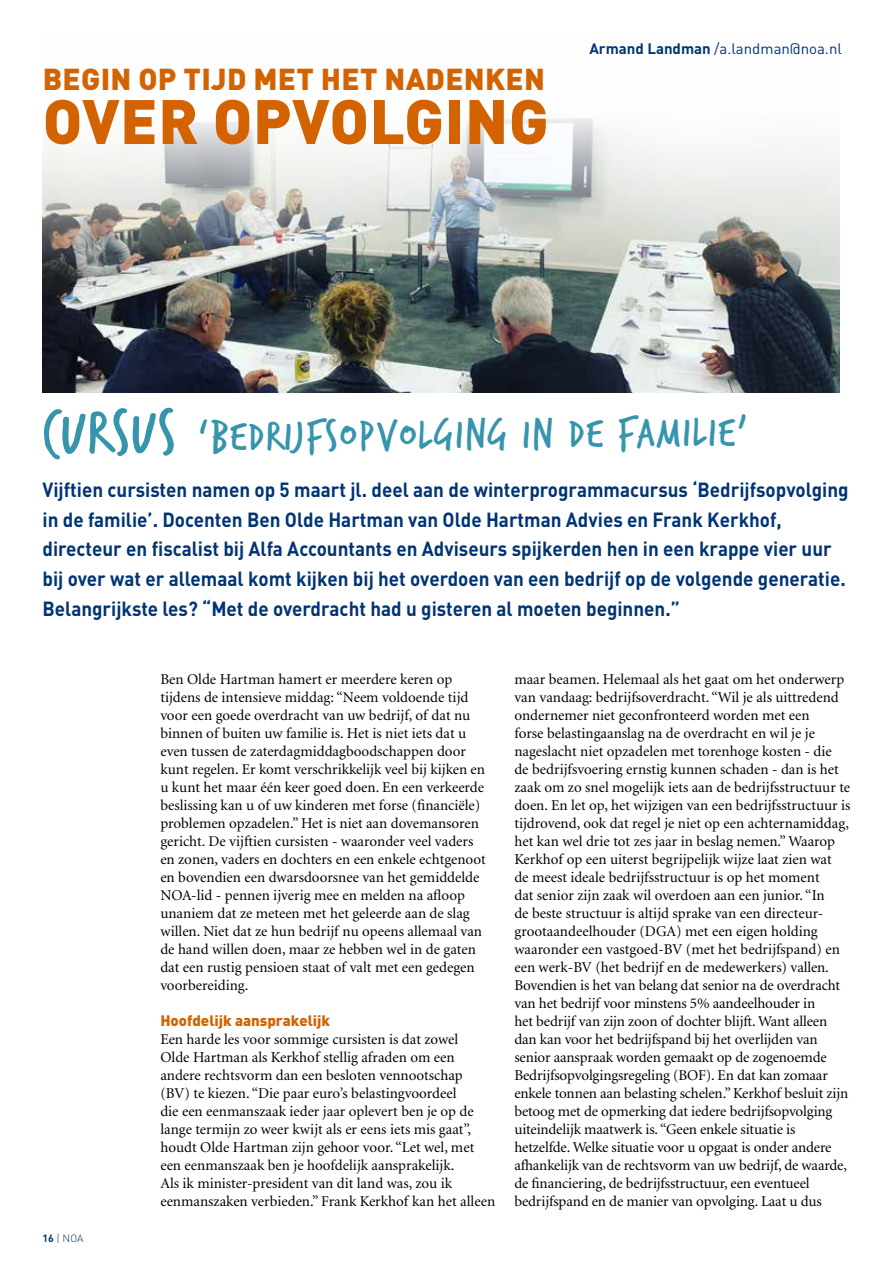
<style>
.page{position:relative;width:893px;height:1263px;background:#fff}
.page>*{position:absolute;margin:0;border:0;box-sizing:border-box;transform-origin:0 0}
.t1{font:900 61.8px "DIN Pro";letter-spacing:.01em;color:#d36300}
.t2{font:44.1px "Trash Hand";color:#3694ad}
.t3{font:900 30px "DIN Pro";letter-spacing:.01em;color:#d36300}
.t4{font:700 20.25px/29.7px "DIN";color:#003474;scale:.93 1}
.t5{font:15px/18px "Minion";color:#000}
.t6{font:15px "DIN Pro";color:#003474}
.t7{font:900 15px "DIN Pro";color:#d36300}
.t8{font:300 10.5px "DIN Pro";color:#003474}
.s1{font-weight:700}
.s2{font-size:63.15px}
</style>
<div class="page">
<img style="left:43px;top:118px;width:797px;height:274px">
<h3 class="t3" style="left:43px;top:59px;width:504px">BEGIN OP TIJD MET HET NADENKEN</h3>
<h1 class="t1" style="left:43px;top:80px;width:507px">OVER OPVOLGING</h1>
<p class="t6" style="left:589px;top:38px;width:254px"><span class="s1">Armand Landman</span> /a.landman@noa.nl</p>
<h2 class="t2" style="left:43px;top:420px;width:706px;rotate:-1deg"><span class="s2">CURSUS</span> ‘BEDRIJFSOPVOLGING IN DE FAMILIE’</h2>
<p class="t4" style="left:43px;top:474px;width:868px">Vijftien cursisten namen op 5 maart jl. deel aan de winterprogrammacursus ‘Bedrijfsopvolging in de familie’. Docenten Ben Olde Hartman van Olde Hartman Advies en Frank Kerkhof, directeur en fiscalist bij Alfa Accountants en Adviseurs spijkerden hen in een krappe vier uur bij over wat er allemaal komt kijken bij het overdoen van een bedrijf op de volgende generatie.<br>Belangrijkste les? “Met de overdracht had u gisteren al moeten beginnen.”</p>
<p class="t8" style="left:43px;top:1231px;width:42px"><span class="s1">16</span> | NOA</p>
<p class="t5" style="left:160px;top:671px;width:327px">Ben Olde Hartman hamert er meerdere keren op tijdens de intensieve middag: “Neem voldoende tijd voor een goede overdracht van uw bedrijf, of dat nu binnen of buiten uw familie is. Het is niet iets dat u even tussen de zaterdagmiddagboodschappen door kunt regelen. Er komt verschrikkelijk veel bij kijken en u kunt het maar één keer goed doen. En een verkeerde beslissing kan u of uw kinderen met forse (financiële) problemen opzadelen.” Het is niet aan dovemansoren gericht. De vijftien cursisten - waaronder veel vaders en zonen, vaders en dochters en een enkele echtgenoot en bovendien een dwarsdoorsnee van het gemiddelde NOA-lid - pennen ijverig mee en melden na afloop unaniem dat ze meteen met het geleerde aan de slag willen. Niet dat ze hun bedrijf nu opeens allemaal van de hand willen doen, maar ze hebben wel in de gaten dat een rustig pensioen staat of valt met een gedegen voorbereiding.</p>
<p class="t7" style="left:160px;top:1010px;width:171px">Hoofdelijk aansprakelijk</p>
<p class="t5" style="left:160px;top:1031px;width:336px">Een harde les voor sommige cursisten is dat zowel<br>Olde Hartman als Kerkhof stellig afraden om een andere rechtsvorm dan een besloten vennootschap (BV) te kiezen. “Die paar euro’s belastingvoordeel<br>die een eenmanszaak ieder jaar oplevert ben je op de lange termijn zo weer kwijt als er eens iets mis gaat”, houdt Olde Hartman zijn gehoor voor. “Let wel, met een eenmanszaak ben je hoofdelijk aansprakelijk.<br>Als ik minister-president van dit land was, zou ik eenmanszaken verbieden.” Frank Kerkhof kan het alleen</p>
<p class="t5" style="left:514px;top:671px;width:338px">maar beamen. Helemaal als het gaat om het onderwerp van vandaag: bedrijfsoverdracht. “Wil je als uittredend ondernemer niet geconfronteerd worden met een<br>forse belastingaanslag na de overdracht en wil je je nageslacht niet opzadelen met torenhoge kosten - die<br>de bedrijfsvoering ernstig kunnen schaden - dan is het zaak om zo snel mogelijk iets aan de bedrijfsstructuur te doen. En let op, het wijzigen van een bedrijfsstructuur is tijdrovend, ook dat regel je niet op een achternamiddag, het kan wel drie tot zes jaar in beslag nemen.” Waarop Kerkhof op een uiterst begrijpelijk wijze laat zien wat<br>de meest ideale bedrijfsstructuur is op het moment<br>dat senior zijn zaak wil overdoen aan een junior. “In<br>de beste structuur is altijd sprake van een directeur&shy;grootaandeelhouder (DGA) met een eigen holding waaronder een vastgoed-BV (met het bedrijfspand) en een werk-BV (het bedrijf en de medewerkers) vallen.<br>Bovendien is het van belang dat senior na de overdracht van het bedrijf voor minstens 5% aandeelhouder in<br>het bedrijf van zijn zoon of dochter blijft. Want alleen dan kan voor het bedrijfspand bij het overlijden van senior aanspraak worden gemaakt op de zogenoemde Bedrijfsopvolgingsregeling (BOF). En dat kan zomaar enkele tonnen aan belasting schelen.” Kerkhof besluit zijn betoog met de opmerking dat iedere bedrijfsopvolging uiteindelijk maatwerk is. “Geen enkele situatie is hetzelfde. Welke situatie voor u opgaat is onder andere afhankelijk van de rechtsvorm van uw bedrijf, de waarde, de financiering, de bedrijfsstructuur, een eventueel bedrijfspand en de manier van opvolging. Laat u dus</p>
</div>
